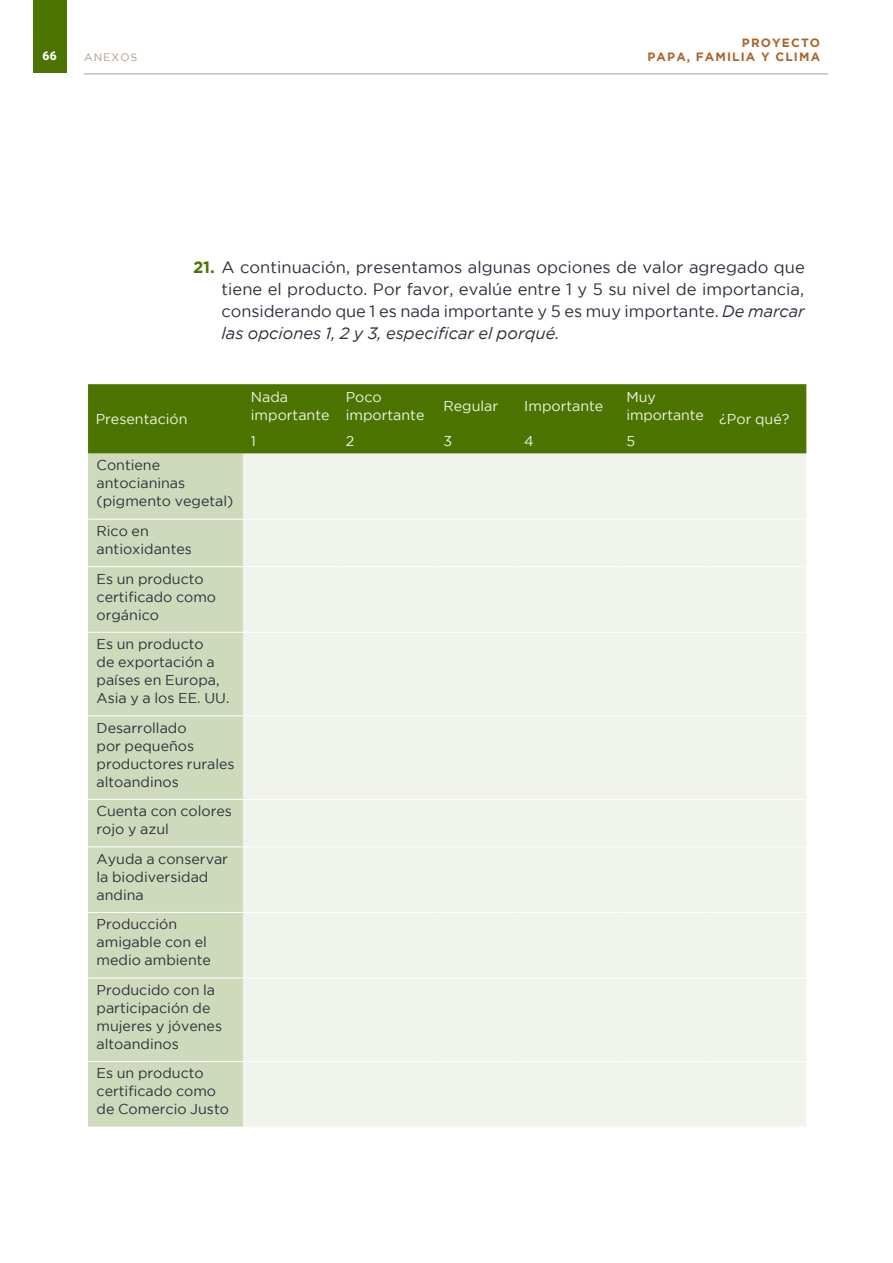
<style>
.page{position:relative;width:893px;height:1263px;background:#fff}
.page>*{position:absolute;margin:0;border:0;box-sizing:border-box;transform-origin:0 0}
.t1{font:16.5px/21.8px "Gotham";letter-spacing:-.005em;color:#2c2f3b;text-align:justify}
.t2{font:14.25px/18px "Gotham";color:#2c2f3b}
.t3{font:14.25px/18px "Gotham";color:#f1f4ec}
.t4{font:700 12px/13.5px "Gotham";letter-spacing:.095em;color:#aa662b;text-align:right}
.t5{font:900 12px "Roboto";color:#fff}
.t6{font:10.8px "Gotham";letter-spacing:.095em;color:#ab9b85}
.s1{font-weight:700;color:#4b7500}
.s2{font-style:italic}
</style>
<div class="page">
<div style="left:88px;top:384px;width:718px;height:70px;background:#4b7500"></div>
<div style="left:88px;top:454px;width:155px;height:673px;background:#cfd9bc"></div>
<div style="left:243px;top:454px;width:563px;height:673px;background:#f1f4ec"></div>
<hr style="left:88px;top:519px;width:155px;height:1px;background:#fff">
<hr style="left:243px;top:519px;width:95px;height:1px;background:#fff">
<hr style="left:88px;top:566px;width:155px;height:1px;background:#fff">
<hr style="left:243px;top:566px;width:95px;height:1px;background:#fff">
<hr style="left:88px;top:632px;width:155px;height:1px;background:#fff">
<hr style="left:243px;top:632px;width:95px;height:1px;background:#fff">
<hr style="left:88px;top:715px;width:155px;height:1px;background:#fff">
<hr style="left:243px;top:715px;width:95px;height:1px;background:#fff">
<hr style="left:88px;top:799px;width:155px;height:1px;background:#fff">
<hr style="left:243px;top:799px;width:95px;height:1px;background:#fff">
<hr style="left:88px;top:846px;width:155px;height:1px;background:#fff">
<hr style="left:243px;top:846px;width:95px;height:1px;background:#fff">
<hr style="left:88px;top:912px;width:155px;height:1px;background:#fff">
<hr style="left:243px;top:912px;width:95px;height:1px;background:#fff">
<hr style="left:88px;top:977px;width:155px;height:1px;background:#fff">
<hr style="left:243px;top:977px;width:95px;height:1px;background:#fff">
<hr style="left:88px;top:1061px;width:155px;height:1px;background:#fff">
<hr style="left:243px;top:1061px;width:95px;height:1px;background:#fff">
<hr style="left:338px;top:519px;width:98px;height:1px;background:#fff">
<hr style="left:436px;top:519px;width:81px;height:1px;background:#fff">
<hr style="left:517px;top:519px;width:102px;height:1px;background:#fff">
<hr style="left:619px;top:519px;width:93px;height:1px;background:#fff">
<hr style="left:712px;top:519px;width:94px;height:1px;background:#fff">
<hr style="left:338px;top:566px;width:98px;height:1px;background:#fff">
<hr style="left:436px;top:566px;width:81px;height:1px;background:#fff">
<hr style="left:517px;top:566px;width:102px;height:1px;background:#fff">
<hr style="left:619px;top:566px;width:93px;height:1px;background:#fff">
<hr style="left:712px;top:566px;width:94px;height:1px;background:#fff">
<hr style="left:338px;top:632px;width:98px;height:1px;background:#fff">
<hr style="left:436px;top:632px;width:81px;height:1px;background:#fff">
<hr style="left:517px;top:632px;width:102px;height:1px;background:#fff">
<hr style="left:619px;top:632px;width:93px;height:1px;background:#fff">
<hr style="left:712px;top:632px;width:94px;height:1px;background:#fff">
<hr style="left:338px;top:715px;width:98px;height:1px;background:#fff">
<hr style="left:436px;top:715px;width:81px;height:1px;background:#fff">
<hr style="left:517px;top:715px;width:102px;height:1px;background:#fff">
<hr style="left:619px;top:715px;width:93px;height:1px;background:#fff">
<hr style="left:712px;top:715px;width:94px;height:1px;background:#fff">
<hr style="left:338px;top:799px;width:98px;height:1px;background:#fff">
<hr style="left:436px;top:799px;width:81px;height:1px;background:#fff">
<hr style="left:517px;top:799px;width:102px;height:1px;background:#fff">
<hr style="left:619px;top:799px;width:93px;height:1px;background:#fff">
<hr style="left:712px;top:799px;width:94px;height:1px;background:#fff">
<hr style="left:338px;top:846px;width:98px;height:1px;background:#fff">
<hr style="left:436px;top:846px;width:81px;height:1px;background:#fff">
<hr style="left:517px;top:846px;width:102px;height:1px;background:#fff">
<hr style="left:619px;top:846px;width:93px;height:1px;background:#fff">
<hr style="left:712px;top:846px;width:94px;height:1px;background:#fff">
<hr style="left:338px;top:912px;width:98px;height:1px;background:#fff">
<hr style="left:436px;top:912px;width:81px;height:1px;background:#fff">
<hr style="left:517px;top:912px;width:102px;height:1px;background:#fff">
<hr style="left:619px;top:912px;width:93px;height:1px;background:#fff">
<hr style="left:712px;top:912px;width:94px;height:1px;background:#fff">
<hr style="left:338px;top:977px;width:98px;height:1px;background:#fff">
<hr style="left:436px;top:977px;width:81px;height:1px;background:#fff">
<hr style="left:517px;top:977px;width:102px;height:1px;background:#fff">
<hr style="left:619px;top:977px;width:93px;height:1px;background:#fff">
<hr style="left:712px;top:977px;width:94px;height:1px;background:#fff">
<hr style="left:338px;top:1061px;width:98px;height:1px;background:#fff">
<hr style="left:436px;top:1061px;width:81px;height:1px;background:#fff">
<hr style="left:517px;top:1061px;width:102px;height:1px;background:#fff">
<hr style="left:619px;top:1061px;width:93px;height:1px;background:#fff">
<hr style="left:712px;top:1061px;width:94px;height:1px;background:#fff">
<div style="left:33px;top:0;width:34px;height:73px;background:#4b7500"></div>
<hr style="left:84px;top:74px;width:744px;height:1px;background:#ab9b85">
<p class="t5" style="left:42px;top:47px;width:16px">66</p>
<p class="t6" style="left:84px;top:51px;width:55px">ANEXOS</p>
<p class="t4" style="left:647px;top:36px;width:174px">PROYECTO<br>PAPA, FAMILIA Y CLIMA</p>
<p class="t1" style="left:222px;top:256px;width:585px;text-indent:-28px"><span class="s1">21.</span> A continuación, presentamos algunas opciones de valor agregado que tiene el producto. Por favor, evalúe entre 1 y 5 su nivel de importancia, considerando que 1 es nada importante y 5 es muy importante. <span class="s2">De marcar las opciones 1, 2 y 3, especificar el porqué.</span></p>
<p class="t3" style="left:96px;top:410px;width:93px">Presentación</p>
<p class="t2" style="left:97px;top:456px;width:138px">Contiene antocianinas (pigmento vegetal)</p>
<p class="t2" style="left:97px;top:522px;width:97px">Rico en antioxidantes</p>
<p class="t2" style="left:97px;top:569px;width:121px">Es un producto certificado como orgánico</p>
<p class="t2" style="left:97px;top:635px;width:134px">Es un producto<br>de exportación a países en Europa,<br>Asia y a los EE. UU.</p>
<p class="t2" style="left:97px;top:718px;width:140px">Desarrollado<br>por pequeños productores rurales altoandinos</p>
<p class="t2" style="left:97px;top:802px;width:137px">Cuenta con colores rojo y azul</p>
<p class="t2" style="left:97px;top:849px;width:133px">Ayuda a conservar la biodiversidad andina</p>
<p class="t2" style="left:97px;top:915px;width:116px">Producción amigable con el medio ambiente</p>
<p class="t2" style="left:97px;top:980px;width:127px">Producido con la participación de mujeres y jóvenes altoandinos</p>
<p class="t2" style="left:97px;top:1064px;width:134px">Es un producto certificado como de Comercio Justo</p>
<p class="t3" style="left:251px;top:388px;width:80px">Nada importante</p>
<p class="t3" style="left:346px;top:388px;width:80px">Poco importante</p>
<p class="t3" style="left:443px;top:397px;width:56px">Regular</p>
<p class="t3" style="left:524px;top:397px;width:81px">Importante</p>
<p class="t3" style="left:626px;top:388px;width:165px">Muy<br>importante ¿Por qué?</p>
<p class="t3" style="left:251px;top:432px;width:7px">1</p>
<p class="t3" style="left:346px;top:432px;width:10px">2</p>
<p class="t3" style="left:443px;top:432px;width:10px">3</p>
<p class="t3" style="left:524px;top:432px;width:11px">4</p>
<p class="t3" style="left:626px;top:432px;width:10px">5</p>
</div>
